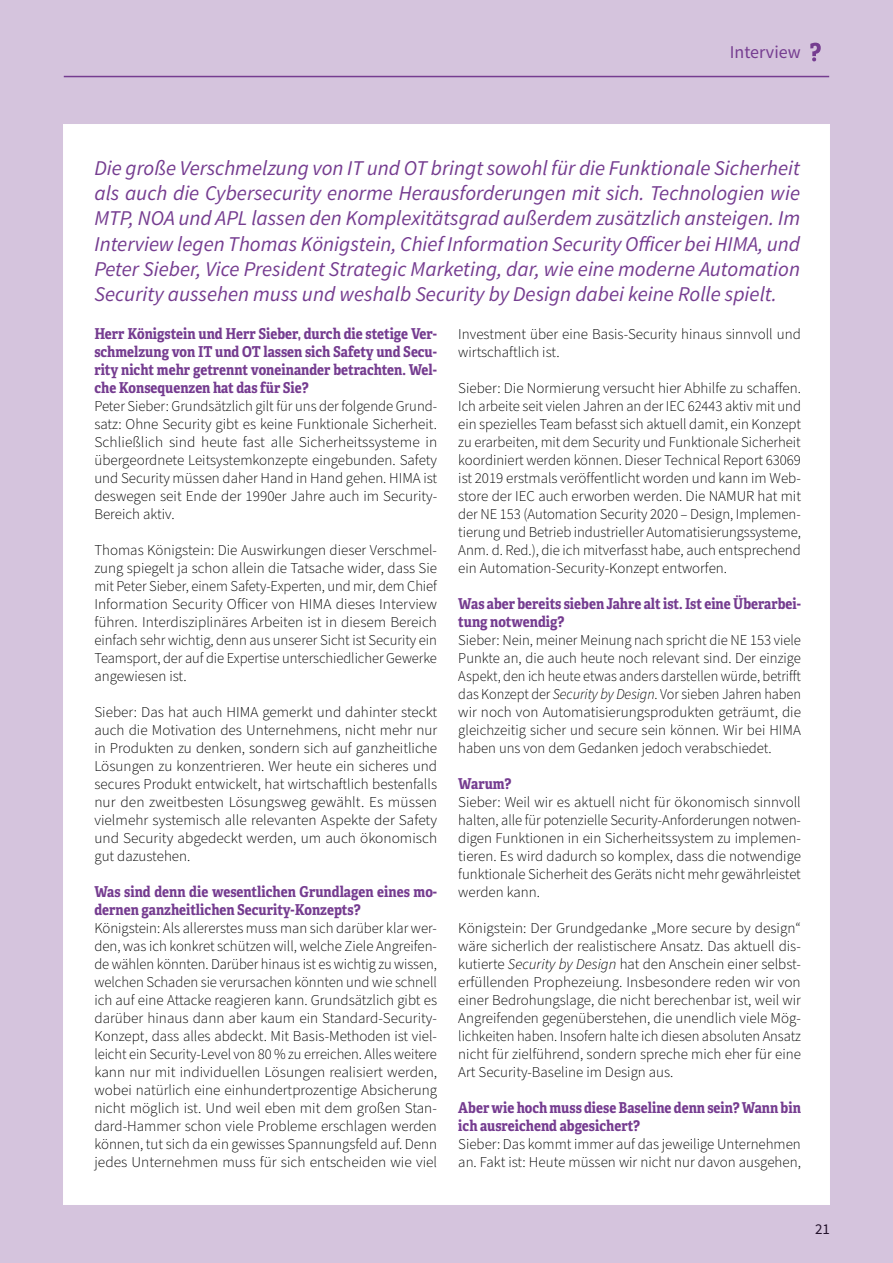
<style>
.page{position:relative;width:893px;height:1263px;background:#d5c4dd}
.page>*{position:absolute;margin:0;border:0;box-sizing:border-box;transform-origin:0 0}
.atp_IV_abstract{font:italic 21px/25.2px "Source Sans Pro";color:#753c90;text-align:justify}
.t1{font:18px "Source Sans Pro";color:#753c90}
.atp_IV_Antwort{font:300 15px/18px "Source Sans Pro";color:#000;text-align:justify}
.atp_SubheadFrage_lil{font:700 15px/18px "Adelle Condensed";color:#753c90}
.t2{font:15px "Source Sans Pro";color:#000}
.s1{font-style:italic}
</style>
<div class="page">
<div style="left:63px;top:124px;width:767px;height:1081px;background:#fff"></div>
<hr style="left:64px;top:76px;width:765px;height:1px;background:#753c90">
<svg style="left:810px;top:43px;width:11px;height:18px"></svg>
<p class="t1" style="left:730px;top:41px;width:72px">Interview</p>
<p class="atp_IV_abstract" style="left:94px;top:155px;width:707px">Die große Verschmelzung von IT und OT bringt sowohl für die Funktionale Sicherheit als auch die Cybersecurity enorme Herausforderungen mit sich. Technologien wie MTP, NOA und APL lassen den Komplexitätsgrad außerdem zusätzlich ansteigen. Im Interview legen Thomas Königstein, Chief Information Security Officer bei HIMA, und Peter Sieber, Vice President Strategic Marketing, dar, wie eine moderne Automation Security aussehen muss und weshalb Security by Design dabei keine Rolle spielt.</p>
<p class="atp_SubheadFrage_lil" style="left:94px;top:324px;width:344px;text-align:justify">Herr Königstein und Herr Sieber, durch die stetige Ver&shy;schmelzung von IT und OT lassen sich Safety und Secu&shy;rity nicht mehr getrennt voneinander betrachten. Wel&shy;che Konsequenzen hat das für Sie?</p>
<p class="atp_IV_Antwort" style="left:94px;top:398px;width:344px">Peter Sieber: Grundsätzlich gilt für uns der folgende Grund&shy;satz: Ohne Security gibt es keine Funktionale Sicherheit.<br>Schließlich sind heute fast alle Sicherheitssysteme in übergeordnete Leitsystemkonzepte eingebunden. Safety und Security müssen daher Hand in Hand gehen. HIMA ist deswegen seit Ende der 1990er Jahre auch im Security-Bereich aktiv.</p>
<p class="atp_IV_Antwort" style="left:94px;top:542px;width:344px">Thomas Königstein: Die Auswirkungen dieser Verschmel&shy;zung spiegelt ja schon allein die Tatsache wider, dass Sie mit Peter Sieber, einem Safety-Experten, und mir, dem Chief Information Security Officer von HIMA dieses Interview führen. Interdisziplinäres Arbeiten ist in diesem Bereich einfach sehr wichtig, denn aus unserer Sicht ist Security ein Teamsport, der auf die Expertise unterschiedlicher Gewerke angewiesen ist.</p>
<p class="atp_IV_Antwort" style="left:94px;top:704px;width:344px">Sieber: Das hat auch HIMA gemerkt und dahinter steckt auch die Motivation des Unternehmens, nicht mehr nur in Produkten zu denken, sondern sich auf ganzheitliche Lösungen zu konzentrieren. Wer heute ein sicheres und secures Produkt entwickelt, hat wirtschaftlich bestenfalls nur den zweitbesten Lösungsweg gewählt. Es müssen vielmehr systemisch alle relevanten Aspekte der Safety und Security abgedeckt werden, um auch ökonomisch gut dazustehen.</p>
<p class="atp_SubheadFrage_lil" style="left:94px;top:882px;width:344px">Was sind denn die wesentlichen Grundlagen eines mo&shy;dernen ganzheitlichen Security-Konzepts?</p>
<p class="atp_IV_Antwort" style="left:94px;top:920px;width:344px">Königstein: Als allererstes muss man sich darüber klar wer&shy;den, was ich konkret schützen will, welche Ziele Angreifen&shy;de wählen könnten. Darüber hinaus ist es wichtig zu wissen, welchen Schaden sie verursachen könnten und wie schnell ich auf eine Attacke reagieren kann. Grundsätzlich gibt es darüber hinaus dann aber kaum ein Standard-Security-Konzept, dass alles abdeckt. Mit Basis-Methoden ist viel&shy;leicht ein Security-Level von 80 % zu erreichen. Alles weitere kann nur mit individuellen Lösungen realisiert werden, wobei natürlich eine einhundertprozentige Absicherung nicht möglich ist. Und weil eben mit dem großen Stan&shy;dard-Hammer schon viele Probleme erschlagen werden können, tut sich da ein gewisses Spannungsfeld auf. Denn jedes Unternehmen muss für sich entscheiden wie viel</p>
<p class="atp_IV_Antwort" style="left:458px;top:326px;width:344px">Investment über eine Basis-Security hinaus sinnvoll und wirtschaftlich ist.</p>
<p class="atp_IV_Antwort" style="left:458px;top:380px;width:344px">Sieber: Die Normierung versucht hier Abhilfe zu schaffen.<br>Ich arbeite seit vielen Jahren an der IEC 62443 aktiv mit und ein spezielles Team befasst sich aktuell damit, ein Konzept zu erarbeiten, mit dem Security und Funktionale Sicherheit koordiniert werden können. Dieser Technical Report 63069 ist 2019 erstmals veröffentlicht worden und kann im Web&shy;store der IEC auch erworben werden. Die NAMUR hat mit der NE 153 (Automation Security 2020 – Design, Implemen&shy;tierung und Betrieb industrieller Automatisierungssysteme, Anm. d. Red.), die ich mitverfasst habe, auch entsprechend ein Automation-Security-Konzept entworfen.</p>
<p class="atp_SubheadFrage_lil" style="left:458px;top:594px;width:344px">Was aber bereits sieben Jahre alt ist. Ist eine Überarbei&shy;tung notwendig?</p>
<p class="atp_IV_Antwort" style="left:458px;top:632px;width:344px">Sieber: Nein, meiner Meinung nach spricht die NE 153 viele Punkte an, die auch heute noch relevant sind. Der einzige Aspekt, den ich heute etwas anders darstellen würde, betrifft das Konzept der <span class="s1">Security by Design</span>. Vor sieben Jahren haben wir noch von Automatisierungsprodukten geträumt, die gleichzeitig sicher und secure sein können. Wir bei HIMA haben uns von dem Gedanken jedoch verabschiedet.</p>
<p class="atp_SubheadFrage_lil" style="left:458px;top:774px;width:55px">Warum?</p>
<p class="atp_IV_Antwort" style="left:458px;top:794px;width:344px">Sieber: Weil wir es aktuell nicht für ökonomisch sinnvoll halten, alle für potenzielle Security-Anforderungen notwen&shy;digen Funktionen in ein Sicherheitssystem zu implemen&shy;tieren. Es wird dadurch so komplex, dass die notwendige funktionale Sicherheit des Geräts nicht mehr gewährleistet werden kann.</p>
<p class="atp_IV_Antwort" style="left:458px;top:920px;width:344px">Königstein: Der Grundgedanke „More secure by design“ wäre sicherlich der realistischere Ansatz. Das aktuell dis&shy;kutierte <span class="s1">Security by Design</span> hat den Anschein einer selbst&shy;erfüllenden Prophezeiung. Insbesondere reden wir von einer Bedrohungslage, die nicht berechenbar ist, weil wir Angreifenden gegenüberstehen, die unendlich viele Mög&shy;lichkeiten haben. Insofern halte ich diesen absoluten Ansatz nicht für zielführend, sondern spreche mich eher für eine Art Security-Baseline im Design aus.</p>
<p class="atp_SubheadFrage_lil" style="left:458px;top:1098px;width:344px">Aber wie hoch muss diese Baseline denn sein? Wann bin ich ausreichend abgesichert?</p>
<p class="atp_IV_Antwort" style="left:458px;top:1136px;width:344px">Sieber: Das kommt immer auf das jeweilige Unternehmen an. Fakt ist: Heute müssen wir nicht nur davon ausgehen,</p>
<p class="t2" style="left:815px;top:1219px;width:16px">21</p>
</div>
